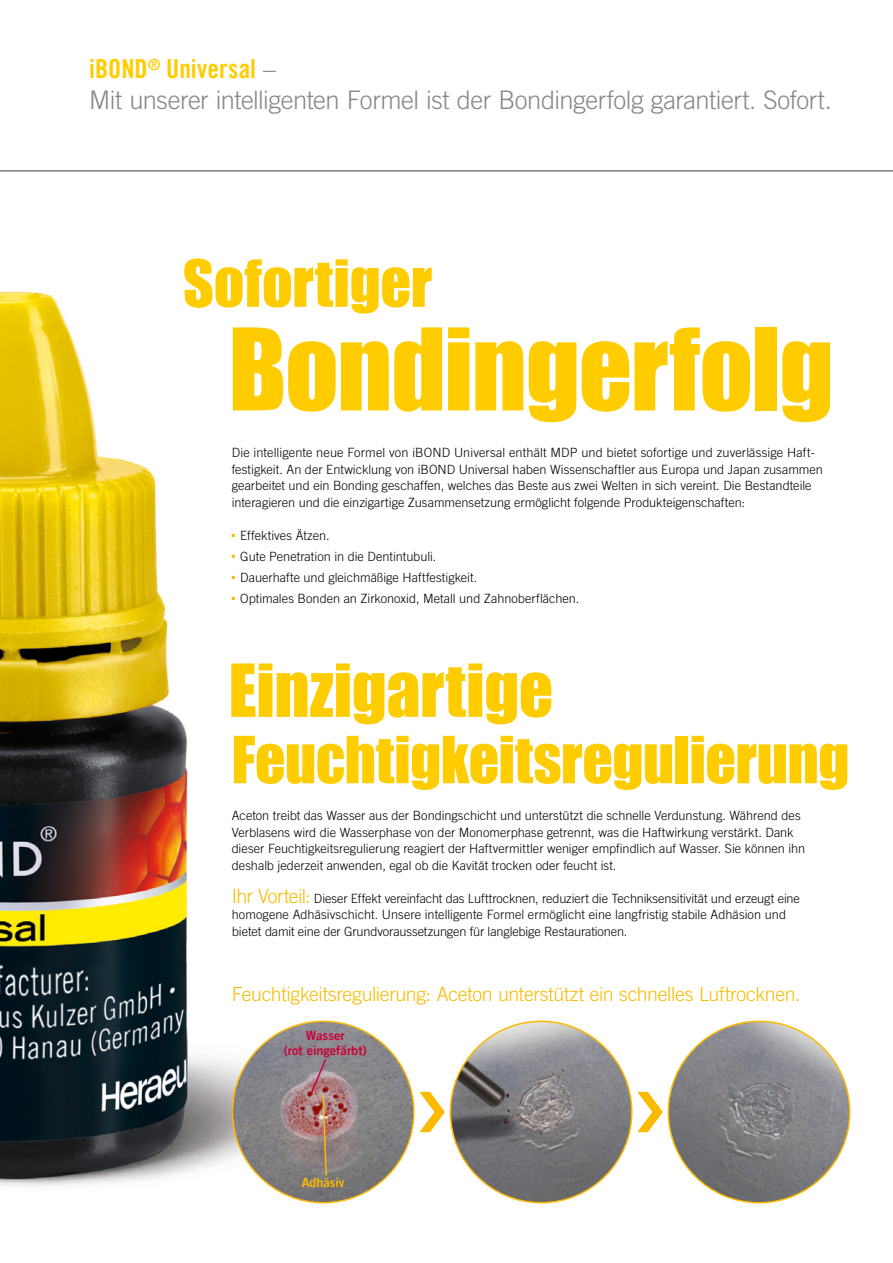
<style>
.page{position:relative;width:893px;height:1263px;background:#fff}
.page>*{position:absolute;margin:0;border:0;box-sizing:border-box;transform-origin:0 0}
.t1{font:105px "Impact";letter-spacing:-.015em;color:#fc0}
.t2{font:67.5px "Impact";letter-spacing:-.005em;color:#fc0}
.t3{font:60px "Impact";letter-spacing:-.01em;color:#fc0}
.t4{font:26.25px "Trade Gothic LT Com Bd Cn 20";color:#fc0}
.t5{font:300 25.5px "Trade Gothic LT Com";letter-spacing:-.02em;color:#878786}
.t6{font:300 19.5px "Trade Gothic LT Com";letter-spacing:-.015em;color:#fbba00}
.t7{font:300 12.75px/16.5px "Trade Gothic LT Com";color:#000}
.t8{font:12.75px/14.2px "Trade Gothic LT Com Bd 2";color:#ca0237;text-align:center}
.t9{font:12.75px "Trade Gothic LT Com Bd 2";letter-spacing:-.005em;color:#fbba00}
.s1{font-family:"Trade Gothic LT Com";font-weight:300;font-size:25.5px;color:#878786}
.s2{font-size:19.5px;color:#fbba00}
</style>
<div class="page">
<img style="left:0;top:292px;width:425px;height:912px">
<hr style="left:0;top:170px;width:893px;height:2px;background:#7b7b7a">
<img style="left:450px;top:1021px;width:182px;height:182px;border-radius:91px">
<img style="left:668px;top:1021px;width:182px;height:182px;border-radius:91px">
<img style="left:232px;top:1021px;width:182px;height:182px;border-radius:91px">
<svg style="left:309px;top:1058px;width:19px;height:119px;background:#a47d75"></svg>
<svg style="left:419px;top:1092px;width:26px;height:40px"></svg>
<svg style="left:637px;top:1092px;width:26px;height:40px"></svg>
<h3 class="t4" style="left:89px;top:53px;width:188px">iBOND<sup>®</sup> Universal <span class="s1">–</span></h3>
<h3 class="t5" style="left:89px;top:85px;width:744px">Mit unserer intelligenten Formel ist der Bondingerfolg garantiert. Sofort.</h3>
<h3 class="t3" style="left:183px;top:237px;width:251px">Sofortiger</h3>
<h1 class="t1" style="left:229px;top:288px;width:607px">Bondingerfolg</h1>
<p class="t7" style="left:232px;top:444px;width:593px">Die intelligente neue Formel von iBOND Universal enthält MDP und bietet sofortige und zuverlässige Haft&shy;festigkeit. An der Entwicklung von iBOND Universal haben Wissenschaftler aus Europa und Japan zusammen gearbeitet und ein Bonding geschaffen, welches das Beste aus zwei Welten in sich vereint. Die Bestandteile interagieren und die einzigartige Zusammensetzung ermöglicht folgende Produkteigenschaften:</p>
<p class="t7" style="left:232px;top:527px;width:99px"><sup>■</sup> Effektives Ätzen.</p>
<p class="t7" style="left:232px;top:548px;width:206px"><sup>■</sup> Gute Penetration in die Dentintubuli.</p>
<p class="t7" style="left:232px;top:569px;width:247px"><sup>■</sup> Dauerhafte und gleichmäßige Haftfestigkeit.</p>
<p class="t7" style="left:232px;top:590px;width:349px"><sup>■</sup> Optimales Bonden an Zirkonoxid, Metall und Zahnoberflächen.</p>
<h2 class="t2" style="left:229px;top:638px;width:326px">Einzigartige</h2>
<h3 class="t3" style="left:231px;top:713px;width:619px">Feuchtigkeitsregulierung</h3>
<p class="t7" style="left:232px;top:807px;width:575px">Aceton treibt das Wasser aus der Bondingschicht und unterstützt die schnelle Verdunstung. Während des Verblasens wird die Wasserphase von der Monomerphase getrennt, was die Haftwirkung verstärkt. Dank dieser Feuchtigkeitsregulierung reagiert der Haftvermittler weniger empfindlich auf Wasser. Sie können ihn deshalb jederzeit anwenden, egal ob die Kavität trocken oder feucht ist.</p>
<p class="t7" style="left:232px;top:890px;width:570px"><span class="s2">Ihr Vorteil:</span> Dieser Effekt vereinfacht das Lufttrocknen, reduziert die Techniksensitivität und erzeugt eine homogene Adhäsivschicht. Unsere intelligente Formel ermöglicht eine langfristig stabile Adhäsion und bietet damit eine der Grundvoraussetzungen für langlebige Restaurationen.</p>
<h3 class="t6" style="left:232px;top:982px;width:570px">Feuchtigkeitsregulierung: Aceton unterstützt ein schnelles Luftrocknen.</h3>
<p class="t8" style="left:284px;top:1028px;width:84px">Wasser<br>(rot eingefärbt)</p>
<p class="t9" style="left:302px;top:1175px;width:44px">Adhäsiv</p>
</div>
